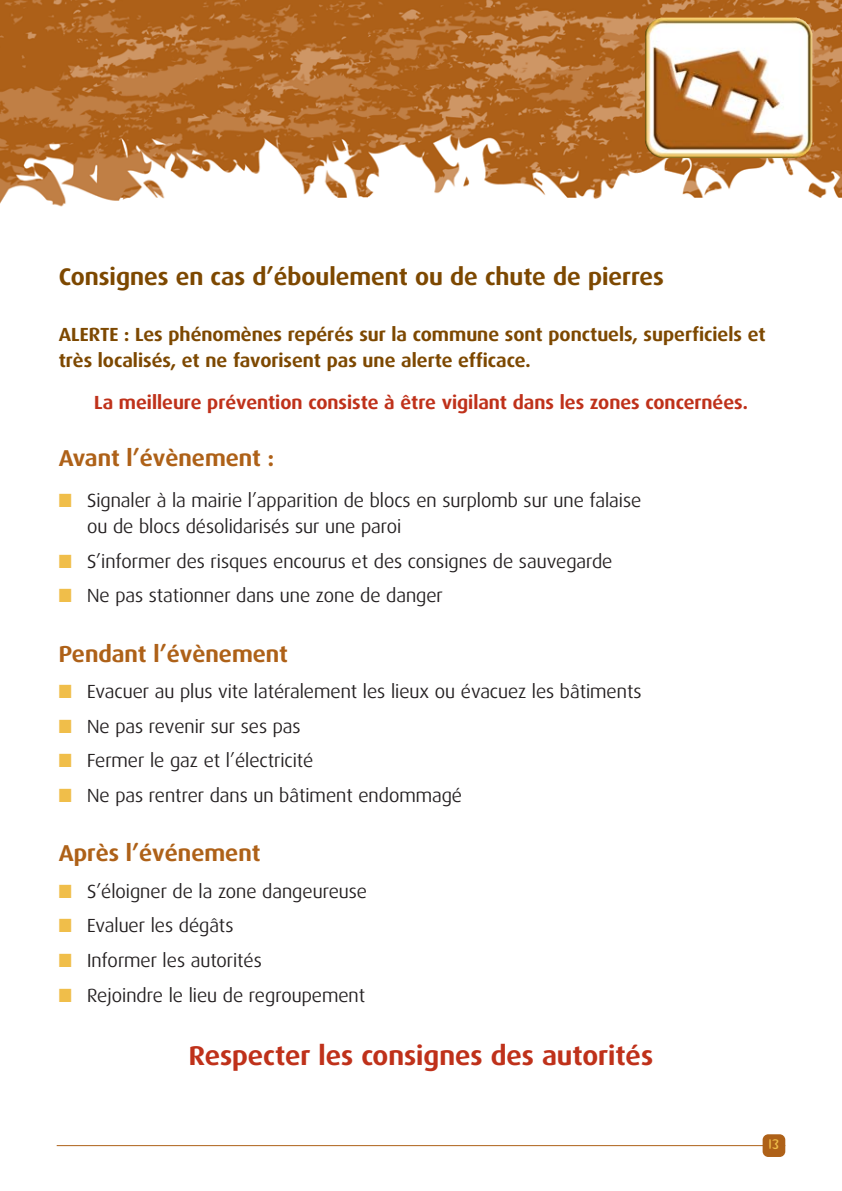
<style>
.page{position:relative;width:842px;height:1191px;background:#fff}
.page>*{position:absolute;margin:0;border:0;box-sizing:border-box;transform-origin:0 0}
.t1{font:700 27px "Dax Wide";color:#bf311a;scale:.9 1}
.t2{font:700 24px "Dax Wide";color:#7d4800;scale:.9 1}
.t3{font:700 23px "Dax Wide";color:#ae6118;scale:.9 1}
.t4{font:19px/26px "Dax Wide";color:#231f20;scale:.9 1}
.t5{font:700 19px/26.6px "Dax Wide";color:#7d4800;scale:.9 1}
.t6{font:700 19px "Dax Wide";color:#bf311a;scale:.9 1}
.t7{font:16px "Vision";color:#f0be4a}
.s1{color:#f0be4a}
</style>
<div class="page">
<img style="left:0;top:0;width:842px;height:207px">
<img style="left:645px;top:18px;width:167px;height:140px">
<hr style="left:57px;top:1145px;width:728px;height:1px;background:#ae6118">
<div style="left:763px;top:1134px;width:22px;height:23px;background:#ae6118;border-radius:6px"></div>
<p class="t2" style="left:59px;top:266px;width:674px">Consignes en cas d’éboulement ou de chute de pierres</p>
<p class="t5" style="left:59px;top:322px;width:787px">ALERTE : Les phénomènes repérés sur la commune sont ponctuels, superficiels et très localisés, et ne favorisent pas une alerte efficace.</p>
<p class="t6" style="left:94px;top:394px;width:728px">La meilleure prévention consiste à être vigilant dans les zones concernées.</p>
<p class="t3" style="left:59px;top:448px;width:241px">Avant l’évènement :</p>
<p class="t4" style="left:87px;top:489px;width:617px;text-indent:-28px"><span class="s1">■</span> Signaler à la mairie l’apparition de blocs en surplomb sur une falaise ou de blocs désolidarisés sur une paroi</p>
<p class="t4" style="left:59px;top:549px;width:617px"><span class="s1">■</span> S’informer des risques encourus et des consignes de sauvegarde</p>
<p class="t4" style="left:59px;top:584px;width:428px"><span class="s1">■</span> Ne pas stationner dans une zone de danger</p>
<p class="t3" style="left:59px;top:643px;width:256px">Pendant l’évènement</p>
<p class="t4" style="left:59px;top:680px;width:649px"><span class="s1">■</span> Evacuer au plus vite latéralement les lieux ou évacuez les bâtiments</p>
<p class="t4" style="left:59px;top:714px;width:270px"><span class="s1">■</span> Ne pas revenir sur ses pas</p>
<p class="t4" style="left:59px;top:749px;width:285px"><span class="s1">■</span> Fermer le gaz et l’électricité</p>
<p class="t4" style="left:59px;top:783px;width:450px"><span class="s1">■</span> Ne pas rentrer dans un bâtiment endommagé</p>
<p class="t3" style="left:59px;top:843px;width:226px">Après l’événement</p>
<p class="t4" style="left:59px;top:879px;width:344px"><span class="s1">■</span> S’éloigner de la zone dangeureuse</p>
<p class="t4" style="left:59px;top:914px;width:196px"><span class="s1">■</span> Evaluer les dégâts</p>
<p class="t4" style="left:59px;top:948px;width:227px"><span class="s1">■</span> Informer les autorités</p>
<p class="t4" style="left:59px;top:983px;width:342px"><span class="s1">■</span> Rejoindre le lieu de regroupement</p>
<h1 class="t1" style="left:189px;top:1043px;width:517px">Respecter les consignes des autorités</h1>
<p class="t7" style="left:768px;top:1138px;width:12px">13</p>
</div>
